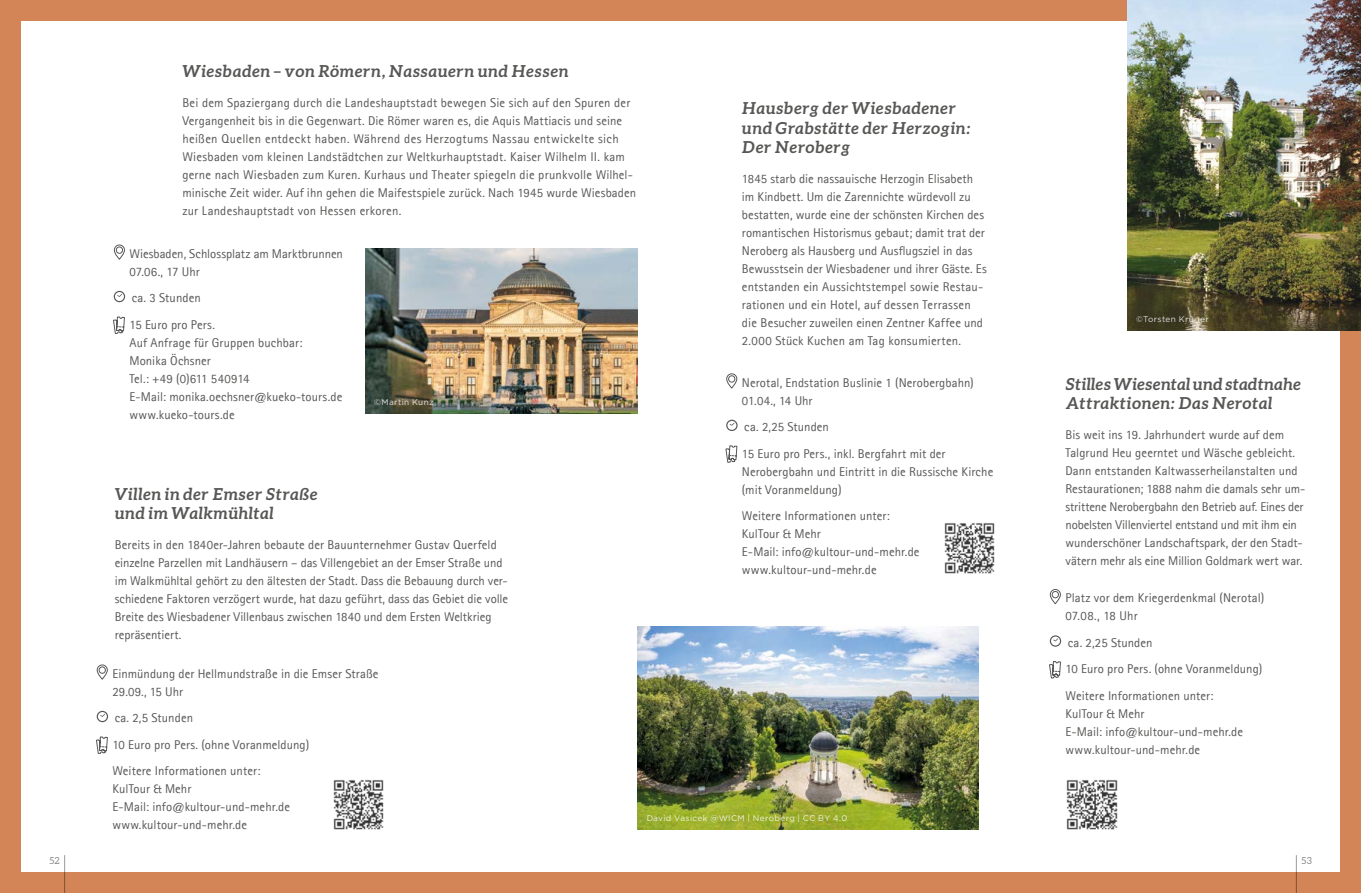
<style>
.page{position:relative;width:1361px;height:893px;background:#d48557}
.page>*{position:absolute;margin:0;border:0;box-sizing:border-box;transform-origin:0 0}
.t1{font:italic 700 16.5px/19.5px "Aleo";letter-spacing:.035em;color:#575756}
.t2{font:12.75px/18px "Agfa Rotis Sans Serif";letter-spacing:.005em;color:#575756}
.t3{font:9.75px "Aleo";color:#575756}
.t4{font:8.25px "Gotham";letter-spacing:.045em;color:#fff}
</style>
<div class="page">
<div style="left:21px;top:21px;width:1318px;height:851px;background:#fff"></div>
<img style="left:638px;top:627px;width:340px;height:202px">
<img style="left:1127px;top:0;width:234px;height:331px">
<img style="left:365px;top:248px;width:272px;height:166px">
<svg style="left:96px;top:664px;width:12px;height:16px"></svg>
<svg style="left:97px;top:711px;width:11px;height:11px"></svg>
<svg style="left:96px;top:736px;width:12px;height:18px"></svg>
<svg style="left:1049px;top:589px;width:12px;height:16px"></svg>
<svg style="left:1050px;top:635px;width:11px;height:12px"></svg>
<svg style="left:1049px;top:661px;width:12px;height:18px"></svg>
<svg style="left:726px;top:373px;width:12px;height:16px"></svg>
<svg style="left:726px;top:420px;width:11px;height:11px"></svg>
<svg style="left:725px;top:445px;width:13px;height:18px"></svg>
<svg style="left:113px;top:244px;width:12px;height:16px"></svg>
<svg style="left:114px;top:291px;width:11px;height:11px"></svg>
<svg style="left:113px;top:316px;width:12px;height:18px"></svg>
<img style="left:333px;top:780px;width:51px;height:50px">
<img style="left:944px;top:523px;width:51px;height:51px">
<img style="left:1066px;top:780px;width:51px;height:50px">
<hr style="left:64px;top:855px;width:1px;height:38px;background:#575756">
<hr style="left:1296px;top:855px;width:1px;height:38px;background:#575756">
<p class="t1" style="left:182px;top:61px;width:388px">Wiesbaden – von Römern, Nassauern und Hessen</p>
<p class="t2" style="left:182px;top:94px;width:455px">Bei dem Spaziergang durch die Landeshauptstadt bewegen Sie sich auf den Spuren der Vergangenheit bis in die Gegenwart. Die Römer waren es, die Aquis Mattiacis und seine heißen Quellen entdeckt haben. Während des Herzogtums Nassau entwickelte sich Wiesbaden vom kleinen Landstädtchen zur Weltkurhauptstadt. Kaiser Wilhelm II. kam gerne nach Wiesbaden zum Kuren. Kurhaus und Theater spiegeln die prunkvolle Wilhel&shy;minische Zeit wider. Auf ihn gehen die Maifestspiele zurück. Nach 1945 wurde Wiesbaden zur Landeshauptstadt von Hessen erkoren.</p>
<p class="t2" style="left:129px;top:244px;width:215px">Wiesbaden, Schlossplatz am Marktbrunnen<br>07.06., 17 Uhr</p>
<p class="t2" style="left:129px;top:285px;width:87px;line-height:26.5px">ca. 3 Stunden<br>15 Euro pro Pers.</p>
<p class="t2" style="left:129px;top:333px;width:215px">Auf Anfrage für Gruppen buchbar:<br>Monika Öchsner<br>Tel.: +49 (0)611 540914<br>E-Mail: monika.oechsner@kueko-tours.de www.kueko-tours.de</p>
<p class="t4" style="left:374px;top:397px;width:61px">©Martin Kunz</p>
<p class="t1" style="left:115px;top:484px;width:204px">Villen in der Emser Straße und im Walkmühltal</p>
<p class="t2" style="left:115px;top:536px;width:395px">Bereits in den 1840er-Jahren bebaute der Bauunternehmer Gustav Querfeld einzelne Parzellen mit Landhäusern – das Villengebiet an der Emser Straße und im Walkmühltal gehört zu den ältesten der Stadt. Dass die Bebauung durch ver&shy;schiedene Faktoren verzögert wurde, hat dazu geführt, dass das Gebiet die volle Breite des Wiesbadener Villenbaus zwischen 1840 und dem Ersten Weltkrieg repräsentiert.</p>
<p class="t2" style="left:112px;top:664px;width:268px">Einmündung der Hellmundstraße in die Emser Straße<br>29.09., 15 Uhr</p>
<p class="t2" style="left:112px;top:704px;width:198px;line-height:26.5px">ca. 2,5 Stunden<br>10 Euro pro Pers. (ohne Voranmeldung)<br>Weitere Informationen unter:</p>
<p class="t2" style="left:112px;top:780px;width:179px">KulTour &amp; Mehr<br>E-Mail: info@kultour-und-mehr.de www.kultour-und-mehr.de</p>
<p class="t1" style="left:742px;top:98px;width:230px">Hausberg der Wiesbadener und Grabstätte der Herzogin:<br>Der Neroberg</p>
<p class="t2" style="left:742px;top:170px;width:246px">1845 starb die nassauische Herzogin Elisabeth im Kindbett. Um die Zarennichte würdevoll zu bestatten, wurde eine der schönsten Kirchen des romantischen Historismus gebaut; damit trat der Neroberg als Hausberg und Ausflugsziel in das Bewusstsein der Wiesbadener und ihrer Gäste. Es entstanden ein Aussichtstempel sowie Restau&shy;rationen und ein Hotel, auf dessen Terrassen die Besucher zuweilen einen Zentner Kaffee und 2.000 Stück Kuchen am Tag konsumierten.</p>
<p class="t2" style="left:742px;top:373px;width:233px">Nerotal, Endstation Buslinie 1 (Nerobergbahn)<br>01.04., 14 Uhr</p>
<p class="t2" style="left:742px;top:413px;width:205px;line-height:26.5px">ca. 2,25 Stunden<br>15 Euro pro Pers., inkl. Bergfahrt mit der</p>
<p class="t2" style="left:742px;top:462px;width:253px">Nerobergbahn und Eintritt in die Russische Kirche (mit Voranmeldung)</p>
<p class="t2" style="left:742px;top:507px;width:179px">Weitere Informationen unter:<br>KulTour &amp; Mehr<br>E-Mail: info@kultour-und-mehr.de www.kultour-und-mehr.de</p>
<p class="t4" style="left:646px;top:812px;width:202px">David Vasicek @WICM | Neroberg | CC BY 4.0</p>
<p class="t4" style="left:1136px;top:314px;width:74px">©Torsten Krüger</p>
<p class="t1" style="left:1065px;top:374px;width:237px">Stilles Wiesental und stadtnahe<br>Attraktionen: Das Nerotal</p>
<p class="t2" style="left:1065px;top:426px;width:241px">Bis weit ins 19. Jahrhundert wurde auf dem Talgrund Heu geerntet und Wäsche gebleicht.<br>Dann entstanden Kaltwasserheilanstalten und Restaurationen; 1888 nahm die damals sehr um&shy;strittene Nerobergbahn den Betrieb auf. Eines der nobelsten Villenviertel entstand und mit ihm ein wunderschöner Landschaftspark, der den Stadt&shy;vätern mehr als eine Million Goldmark wert war.</p>
<p class="t2" style="left:1065px;top:589px;width:200px">Platz vor dem Kriegerdenkmal (Nerotal)<br>07.08., 18 Uhr</p>
<p class="t2" style="left:1065px;top:629px;width:198px;line-height:26.5px">ca. 2,25 Stunden<br>10 Euro pro Pers. (ohne Voranmeldung)<br>Weitere Informationen unter:</p>
<p class="t2" style="left:1065px;top:704px;width:179px">KulTour &amp; Mehr<br>E-Mail: info@kultour-und-mehr.de www.kultour-und-mehr.de</p>
<p class="t3" style="left:49px;top:855px;width:12px">52</p>
<p class="t3" style="left:1301px;top:855px;width:12px">53</p>
</div>
